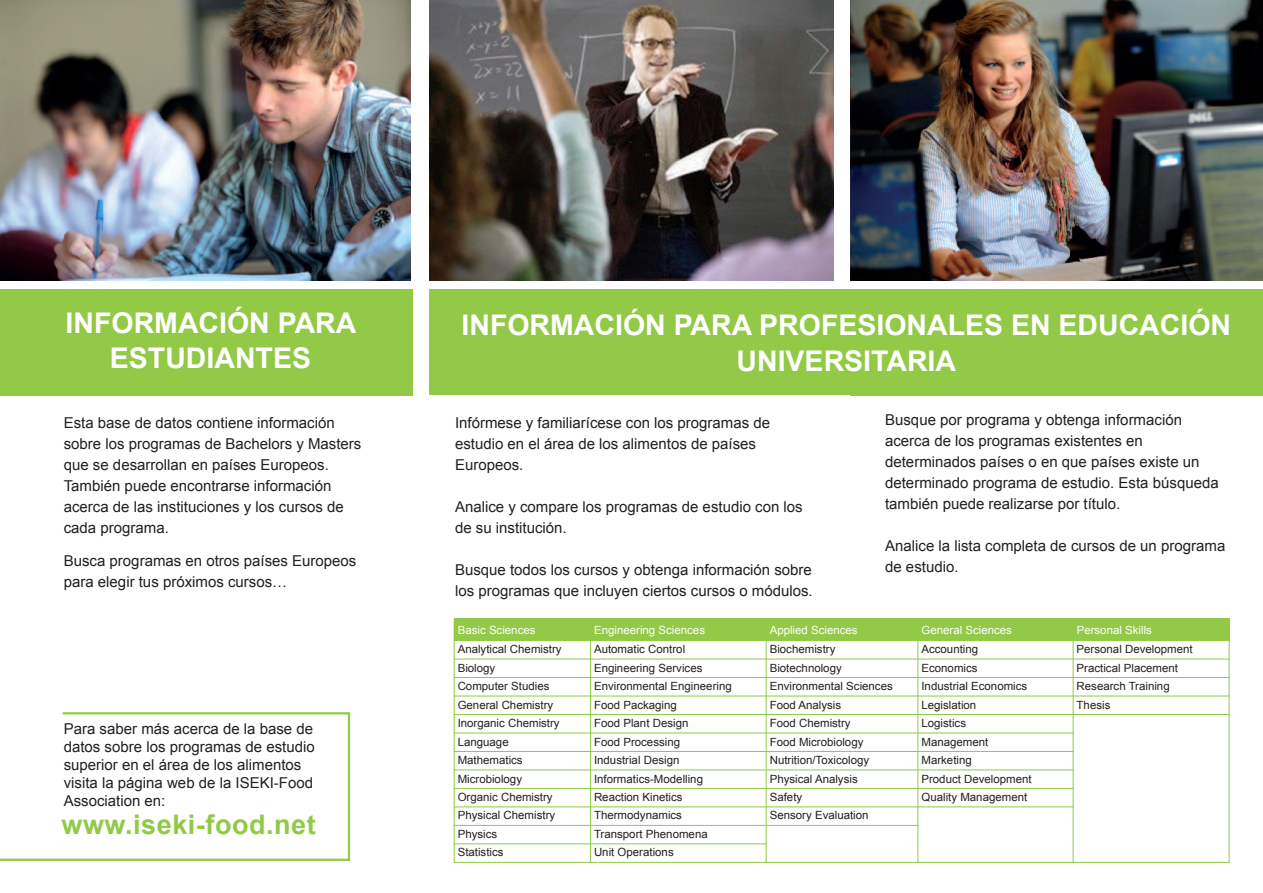
<style>
.page{position:relative;width:1263px;height:893px;background:#fff}
.page>*{position:absolute;margin:0;border:0;box-sizing:border-box;transform-origin:0 0}
.t1{font:700 28.5px/34.2px "Arial";color:#fff;text-align:center}
.t2{font:700 27px "Arial";letter-spacing:.02em;color:#92c947}
.t3{font:15px/21px "Arial";color:#231f20}
.t4{font:11.25px "Arial";color:#231f20}
.t5{font:11.25px "Arial";color:#fff}
</style>
<div class="page">
<div style="left:0;top:289px;width:412px;height:106px;background:#92c947"></div>
<img style="left:0;top:0;width:411px;height:281px">
<div style="left:850px;top:289px;width:413px;height:106px;background:#92c947"></div>
<div style="left:429px;top:289px;width:477px;height:105px;background:#92c947"></div>
<img style="left:850px;top:0;width:413px;height:281px">
<img style="left:429px;top:0;width:404px;height:281px">
<svg style="left:0;top:712px;width:351px;height:149px"></svg>
<div style="left:454px;top:619px;width:136px;height:22px;background:#92c947"></div>
<div style="left:590px;top:619px;width:176px;height:22px;background:#92c947"></div>
<div style="left:766px;top:619px;width:152px;height:22px;background:#92c947"></div>
<div style="left:918px;top:619px;width:155px;height:22px;background:#92c947"></div>
<div style="left:1073px;top:619px;width:156px;height:22px;background:#92c947"></div>
<hr style="left:454px;top:619px;width:1px;height:244px;background:#92c947">
<hr style="left:590px;top:619px;width:1px;height:244px;background:#92c947">
<hr style="left:766px;top:619px;width:1px;height:244px;background:#92c947">
<hr style="left:917px;top:619px;width:1px;height:244px;background:#92c947">
<hr style="left:1073px;top:619px;width:1px;height:244px;background:#92c947">
<hr style="left:1229px;top:619px;width:1px;height:244px;background:#92c947">
<hr style="left:454px;top:659px;width:775px;height:1px;background:#92c947">
<hr style="left:454px;top:677px;width:775px;height:1px;background:#92c947">
<hr style="left:454px;top:696px;width:775px;height:1px;background:#92c947">
<hr style="left:454px;top:714px;width:775px;height:1px;background:#92c947">
<hr style="left:454px;top:733px;width:619px;height:1px;background:#92c947">
<hr style="left:454px;top:751px;width:619px;height:1px;background:#92c947">
<hr style="left:454px;top:770px;width:619px;height:1px;background:#92c947">
<hr style="left:454px;top:788px;width:619px;height:1px;background:#92c947">
<hr style="left:454px;top:806px;width:619px;height:1px;background:#92c947">
<hr style="left:454px;top:825px;width:464px;height:1px;background:#92c947">
<hr style="left:454px;top:843px;width:312px;height:1px;background:#92c947">
<hr style="left:454px;top:862px;width:775px;height:1px;background:#92c947">
<h1 class="t1" style="left:66px;top:306px;width:292px">INFORMACIÓN PARA<br>ESTUDIANTES</h1>
<p class="t3" style="left:64px;top:412px;width:299px">Esta base de datos contiene información sobre los programas de Bachelors y Masters que se desarrollan en países Europeos.<br>También puede encontrarse información acerca de las instituciones y los cursos de cada programa.</p>
<p class="t3" style="left:64px;top:550px;width:294px">Busca programas en otros países Europeos para elegir tus próximos cursos…</p>
<p class="t3" style="left:64px;top:720px;width:252px;line-height:18px">Para saber más acerca de la base de datos sobre los programas de estudio superior en el área de los alimentos visita la página web de la ISEKI-Food<br>Association en:</p>
<h2 class="t2" style="left:62px;top:809px;width:256px">www.iseki-food.net</h2>
<h1 class="t1" style="left:461px;top:308px;width:771px;line-height:35.2px">INFORMACIÓN PARA PROFESIONALES EN EDUCACIÓN<br>UNIVERSITARIA</h1>
<p class="t3" style="left:455px;top:412px;width:317px">Infórmese y familiarícese con los programas de estudio en el área de los alimentos de países<br>Europeos.</p>
<p class="t3" style="left:455px;top:496px;width:349px">Analice y compare los programas de estudio con los de su institución.</p>
<p class="t3" style="left:455px;top:559px;width:359px">Busque todos los cursos y obtenga información sobre los programas que incluyen ciertos cursos o módulos.</p>
<p class="t3" style="left:885px;top:409px;width:335px">Busque por programa y obtenga información acerca de los programas existentes en determinados países o en que países existe un determinado programa de estudio. Esta búsqueda también puede realizarse por título.</p>
<p class="t3" style="left:885px;top:535px;width:342px">Analice la lista completa de cursos de un programa de estudio.</p>
<p class="t5" style="left:458px;top:624px;width:79px">Basic Sciences</p>
<p class="t5" style="left:594px;top:624px;width:112px">Engineering Sciences</p>
<p class="t5" style="left:770px;top:624px;width:90px">Applied Sciences</p>
<p class="t5" style="left:921px;top:624px;width:92px">General Sciences</p>
<p class="t5" style="left:1077px;top:624px;width:77px">Personal Skills</p>
<p class="t4" style="left:458px;top:643px;width:105px">Analytical Chemistry</p>
<p class="t4" style="left:594px;top:643px;width:93px">Automatic Control</p>
<p class="t4" style="left:770px;top:643px;width:67px">Biochemistry</p>
<p class="t4" style="left:921px;top:643px;width:58px">Accounting</p>
<p class="t4" style="left:1076px;top:643px;width:118px">Personal Development</p>
<p class="t4" style="left:458px;top:661px;width:39px">Biology</p>
<p class="t4" style="left:594px;top:661px;width:110px">Engineering Services</p>
<p class="t4" style="left:770px;top:661px;width:74px">Biotechnology</p>
<p class="t4" style="left:921px;top:661px;width:58px">Economics</p>
<p class="t4" style="left:1076px;top:661px;width:103px">Practical Placement</p>
<p class="t4" style="left:458px;top:680px;width:93px">Computer Studies</p>
<p class="t4" style="left:594px;top:680px;width:139px">Environmental Engineering</p>
<p class="t4" style="left:770px;top:680px;width:125px">Environmental Sciences</p>
<p class="t4" style="left:921px;top:680px;width:107px">Industrial Economics</p>
<p class="t4" style="left:1076px;top:680px;width:95px">Research Training</p>
<p class="t4" style="left:458px;top:698px;width:97px">General Chemistry</p>
<p class="t4" style="left:594px;top:698px;width:84px">Food Packaging</p>
<p class="t4" style="left:770px;top:698px;width:73px">Food Analysis</p>
<p class="t4" style="left:921px;top:698px;width:56px">Legislation</p>
<p class="t4" style="left:1076px;top:698px;width:35px">Thesis</p>
<p class="t4" style="left:458px;top:717px;width:104px">Inorganic Chemistry</p>
<p class="t4" style="left:594px;top:717px;width:96px">Food Plant Design</p>
<p class="t4" style="left:770px;top:717px;width:82px">Food Chemistry</p>
<p class="t4" style="left:921px;top:717px;width:46px">Logistics</p>
<p class="t4" style="left:458px;top:735px;width:53px">Language</p>
<p class="t4" style="left:594px;top:735px;width:88px">Food Processing</p>
<p class="t4" style="left:770px;top:735px;width:95px">Food Microbiology</p>
<p class="t4" style="left:921px;top:735px;width:68px">Management</p>
<p class="t4" style="left:458px;top:754px;width:67px">Mathematics</p>
<p class="t4" style="left:594px;top:754px;width:87px">Industrial Design</p>
<p class="t4" style="left:770px;top:754px;width:101px">Nutrition/Toxicology</p>
<p class="t4" style="left:921px;top:754px;width:52px">Marketing</p>
<p class="t4" style="left:458px;top:772px;width:66px">Microbiology</p>
<p class="t4" style="left:594px;top:772px;width:111px">Informatics-Modelling</p>
<p class="t4" style="left:770px;top:772px;width:90px">Physical Analysis</p>
<p class="t4" style="left:921px;top:772px;width:112px">Product Development</p>
<p class="t4" style="left:458px;top:791px;width:96px">Organic Chemistry</p>
<p class="t4" style="left:594px;top:791px;width:90px">Reaction Kinetics</p>
<p class="t4" style="left:770px;top:791px;width:34px">Safety</p>
<p class="t4" style="left:921px;top:791px;width:107px">Quality Management</p>
<p class="t4" style="left:458px;top:809px;width:99px">Physical Chemistry</p>
<p class="t4" style="left:594px;top:809px;width:89px">Thermodynamics</p>
<p class="t4" style="left:770px;top:809px;width:100px">Sensory Evaluation</p>
<p class="t4" style="left:458px;top:828px;width:41px">Physics</p>
<p class="t4" style="left:594px;top:828px;width:115px">Transport Phenomena</p>
<p class="t4" style="left:458px;top:846px;width:47px">Statistics</p>
<p class="t4" style="left:594px;top:846px;width:81px">Unit Operations</p>
</div>
